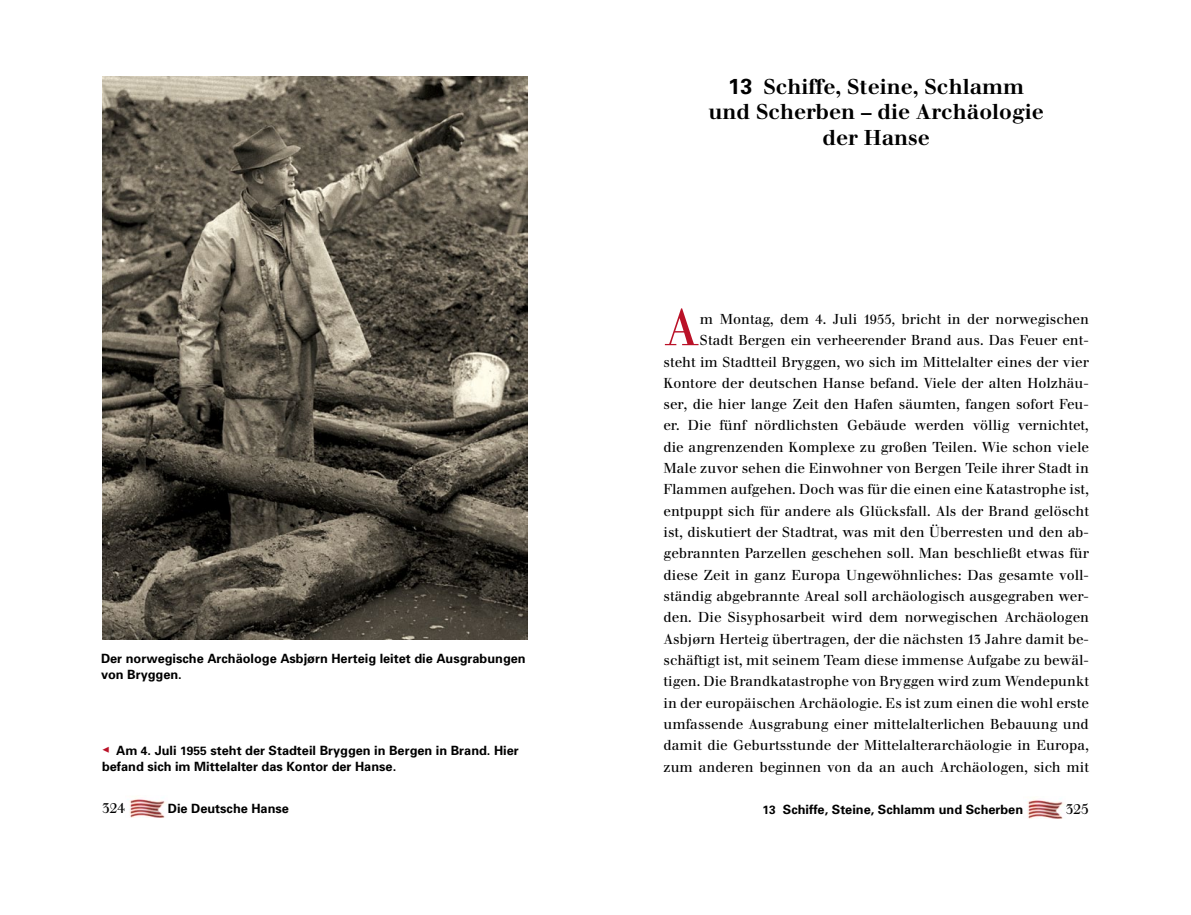
<style>
.page{position:relative;width:1191px;height:915px;background:#fff}
.page>*{position:absolute;margin:0;border:0;box-sizing:border-box;transform-origin:0 0}
.t1{font:51.45px "Walbaum Buch BQ";color:#ba1127}
.t2{font:700 21px/25.5px "Walbaum";color:#000;text-align:center}
.t3{font:14.25px/21.3px "Walbaum Buch BQ";color:#000;text-align:right}
.t4{font:700 12.75px/16.5px "Univers";color:#000}
.s1{font-family:"Minion Pro";font-weight:400;color:#ba1127}
.s2{font-size:12px}
.s3{font-family:"Univers";font-size:21.75px}
.s4{font-size:13.5px}
</style>
<div class="page">
<img style="left:1027px;top:800px;width:37px;height:17px">
<img style="left:129px;top:799px;width:37px;height:17px">
<img style="left:102px;top:77px;width:425px;height:562px">
<p class="t4" style="left:101px;top:649px;width:426px">Der norwegische Archäologe Asbjørn Herteig leitet die Ausgrabungen von Bryggen.</p>
<p class="t4" style="left:102px;top:741px;width:418px"><span class="s1">◀</span> Am <span class="s2">4</span>. Juli <span class="s2">1955</span> steht der Stadteil Bryggen in Bergen in Brand. Hier befand sich im Mittelalter das Kontor der Hanse.</p>
<h2 class="t2" style="left:708px;top:74px;width:337px"><span class="s3">13</span> Schiffe, Steine, Schlamm und Scherben – die Archäologie der Hanse</h2>
<h1 class="t1" style="left:663px;top:297px;width:38px">A</h1>
<p class="t3" style="left:663px;top:308px;width:427px">m Montag, dem <span class="s4">4</span>. Juli <span class="s4">1955,</span> bricht in der norwegischen Stadt Bergen ein verheerender Brand aus. Das Feuer ent-<br>steht im Stadtteil Bryggen, wo sich im Mittelalter eines der vier Kontore der deutschen Hanse befand. Viele der alten Holzhäu&shy;ser, die hier lange Zeit den Hafen säumten, fangen sofort Feu&shy;er. Die fünf nördlichsten Gebäude werden völlig vernichtet, die angrenzenden Komplexe zu großen Teilen. Wie schon viele Male zuvor sehen die Einwohner von Bergen Teile ihrer Stadt in Flammen aufgehen. Doch was für die einen eine Katastrophe ist, entpuppt sich für andere als Glücksfall. Als der Brand gelöscht ist, diskutiert der Stadtrat, was mit den Überresten und den ab&shy;gebrannten Parzellen geschehen soll. Man beschließt etwas für diese Zeit in ganz Europa Ungewöhnliches: Das gesamte voll&shy;ständig abgebrannte Areal soll archäologisch ausgegraben wer&shy;den. Die Sisyphosarbeit wird dem norwegischen Archäologen Asbjørn Herteig übertragen, der die nächsten <span class="s4">13</span> Jahre damit be&shy;schäftigt ist, mit seinem Team diese immense Aufgabe zu bewäl&shy;tigen. Die Brandkatastrophe von Bryggen wird zum Wendepunkt in der europäischen Archäologie. Es ist zum einen die wohl erste umfassende Ausgrabung einer mittelalterlichen Bebauung und damit die Geburtsstunde der Mittelalterarchäologie in Europa, zum anderen beginnen von da an auch Archäologen, sich mit</p>
<p class="t3" style="left:102px;top:797px;width:25px">324</p>
<p class="t4" style="left:168px;top:799px;width:123px">Die Deutsche Hanse</p>
<p class="t4" style="left:762px;top:800px;width:262px"><span class="s2">13</span> Schiffe, Steine, Schlamm und Scherben</p>
<p class="t3" style="left:1065px;top:798px;width:25px">325</p>
</div>
